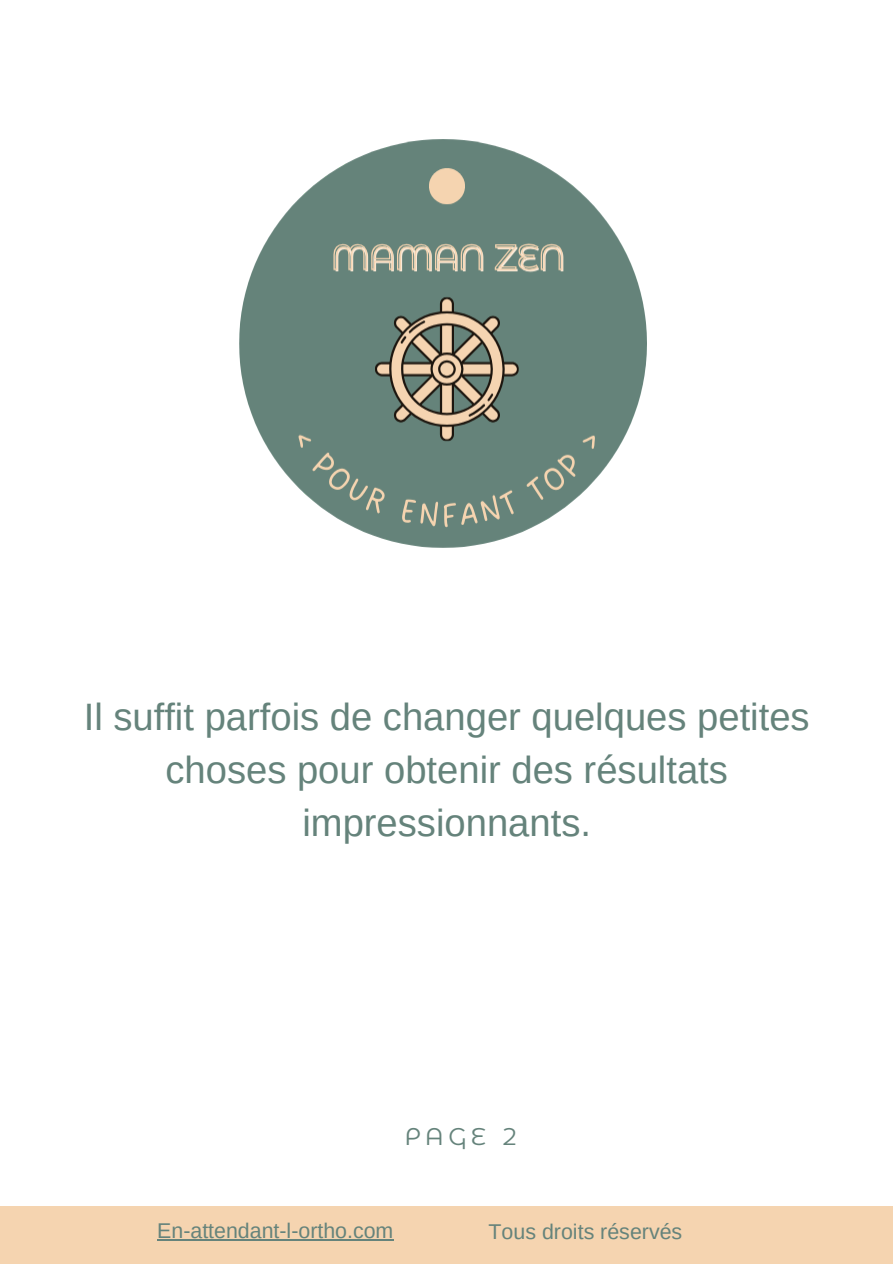
<style>
.page{position:relative;width:893px;height:1264px;background:#fff}
.page>*{position:absolute;margin:0;border:0;box-sizing:border-box;transform-origin:0 0}
.t1{font:38.1px/52.8px "Arimo";color:#65837b;text-align:center}
.t2{font:24.15px "Eastman Roman Alt";color:#65837b}
.t3{font:21.45px "Arimo";color:#65837b}
.t4{font:21.3px "Arimo";color:#65837b}
</style>
<div class="page">
<img style="left:239px;top:139px;width:408px;height:409px">
<div style="left:0;top:1205px;width:892px;height:58px;background:#f5d4b0"></div>
<hr style="left:157px;top:1239px;width:236px;height:1px;background:#65837b">
<h1 class="t1" style="left:84px;top:690px;width:727px">Il suffit parfois de changer quelques petites choses pour obtenir des résultats impressionnants.</h1>
<h2 class="t2" style="left:405px;top:1126px;width:114px">PAGE 2</h2>
<p class="t4" style="left:157px;top:1218px;width:238px">En-attendant-l-ortho.com</p>
<p class="t3" style="left:488px;top:1219px;width:195px">Tous droits réservés</p>
</div>
